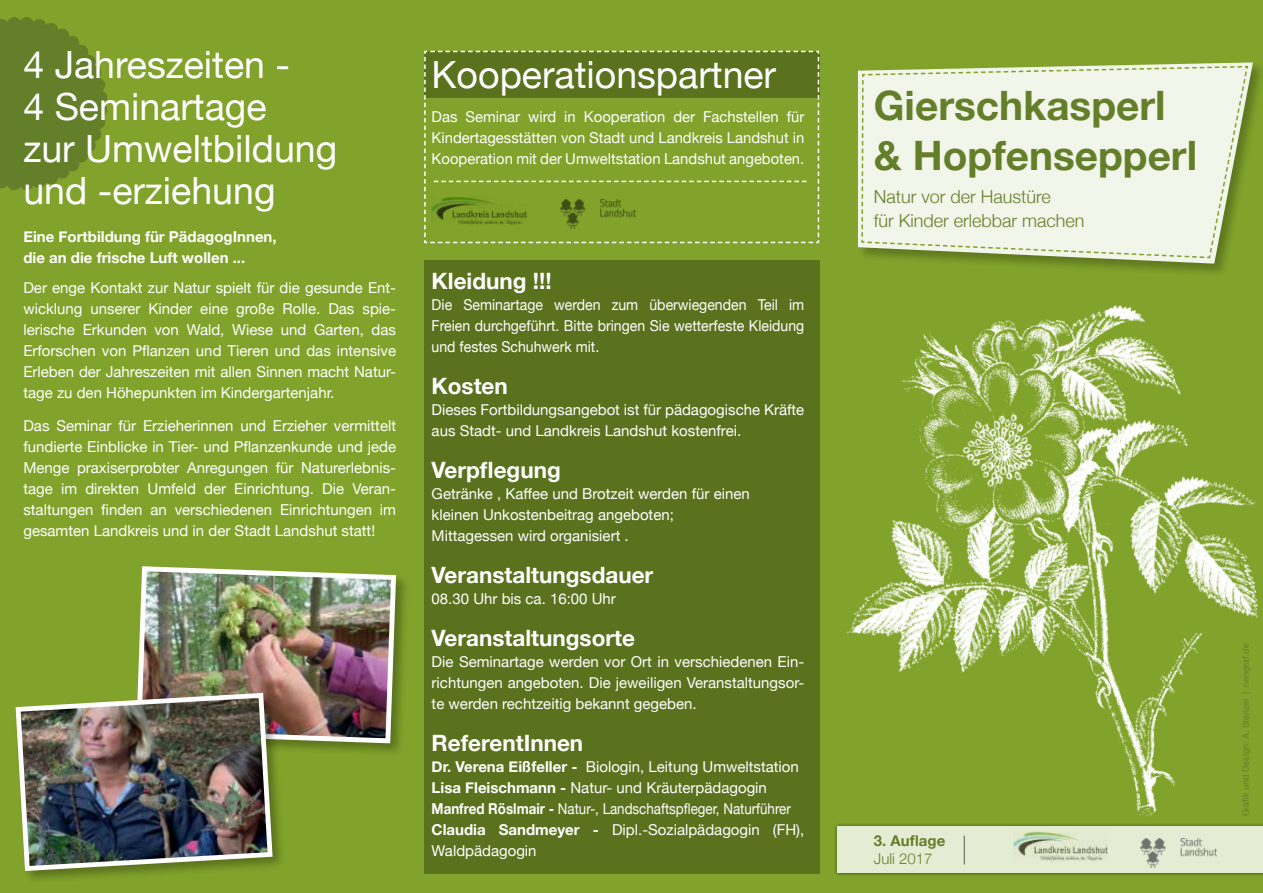
<style>
.page{position:relative;width:1263px;height:893px;background:#81a32b}
.page>*{position:absolute;margin:0;border:0;box-sizing:border-box;transform-origin:0 0}
.t1{font:700 40.5px/49.5px "Helvetica Neue";color:#647f29}
.t2{font:37.5px/42px "Helvetica Neue";color:#fff}
.t3{font:700 22.5px "Helvetica Neue";color:#fff}
.t4{font:300 18px/24px "Helvetica Neue";color:#647f29}
.t5{font:15px/21px "Helvetica Neue";color:#fff;text-align:justify}
.t6{font:15px/21px "Helvetica Neue";color:#fff;text-align:justify;scale:.94 1}
.t7{font:700 15px/21px "Helvetica Neue";color:#fff}
.t8{font:700 15px "Helvetica Neue";color:#647f29}
.t9{font:300 15px "Helvetica Neue";color:#647f29}
.t10{font:9px "Helvetica Neue";color:#647f29}
.s1{font-weight:700}
</style>
<div class="page">
<svg style="left:0;top:17px;width:107px;height:173px"></svg>
<div style="left:856px;top:60px;width:407px;height:218px;background:#000;opacity:.3"></div>
<svg style="left:858px;top:62px;width:395px;height:145px"></svg>
<div style="left:861px;top:65px;width:388px;height:142px;background:#f2f5e9"></div>
<div style="left:134px;top:565px;width:276px;height:192px;background:#000;opacity:.3"></div>
<svg style="left:134px;top:565px;width:265px;height:181px"></svg>
<div style="left:14px;top:691px;width:272px;height:194px;background:#000;opacity:.3"></div>
<img style="left:134px;top:569px;width:260px;height:299px">
<img style="left:14px;top:690px;width:261px;height:183px">
<div style="left:424px;top:261px;width:395px;height:613px;background:#5a721e"></div>
<img style="left:760px;top:207px;width:503px;height:668px">
<svg style="left:424px;top:51px;width:395px;height:192px"></svg>
<h2 class="t2" style="left:23px;top:46px;width:315px">4 Jahreszeiten -<br>4 Seminartage<br>zur Umweltbildung und -erziehung</h2>
<p class="t7" style="left:23px;top:226px;width:255px">Eine Fortbildung für PädagogInnen, die an die frische Luft wollen ...</p>
<p class="t5" style="left:23px;top:278px;width:374px">Der enge Kontakt zur Natur spielt für die gesunde Ent&shy;wicklung unserer Kinder eine große Rolle. Das spie&shy;lerische Erkunden von Wald, Wiese und Garten, das Erforschen von Pflanzen und Tieren und das intensive Erleben der Jahreszeiten mit allen Sinnen macht Natur&shy;tage zu den Höhepunkten im Kindergartenjahr.</p>
<p class="t5" style="left:23px;top:416px;width:374px">Das Seminar für Erzieherinnen und Erzieher vermittelt fundierte Einblicke in Tier- und Pflanzenkunde und jede Menge praxiserprobter Anregungen für Naturerlebnis&shy;tage im direkten Umfeld der Einrichtung. Die Veran&shy;staltungen finden an verschiedenen Einrichtungen im gesamten Landkreis und in der Stadt Landshut statt!</p>
<h2 class="t2" style="left:432px;top:55px;width:346px">Kooperationspartner</h2>
<p class="t5" style="left:432px;top:107px;width:374px">Das Seminar wird in Kooperation der Fachstellen für Kindertagesstätten von Stadt und Landkreis Landshut in Kooperation mit der Umweltstation Landshut angeboten.</p>
<h3 class="t3" style="left:432px;top:263px;width:121px">Kleidung !!!</h3>
<p class="t6" style="left:432px;top:295px;width:398px">Die Seminartage werden zum überwiegenden Teil im Freien durchgeführt. Bitte bringen Sie wetterfeste Kleidung und festes Schuhwerk mit.</p>
<h3 class="t3" style="left:432px;top:368px;width:78px">Kosten</h3>
<p class="t5" style="left:432px;top:400px;width:374px">Dieses Fortbildungsangebot ist für pädagogische Kräfte aus Stadt- und Landkreis Landshut kostenfrei.</p>
<h3 class="t3" style="left:432px;top:452px;width:131px">Verpflegung</h3>
<p class="t5" style="left:432px;top:484px;width:320px;text-align:left">Getränke , Kaffee und Brotzeit werden für einen kleinen Unkostenbeitrag angeboten;<br>Mittagessen wird organisiert .</p>
<h3 class="t3" style="left:432px;top:557px;width:223px">Veranstaltungsdauer</h3>
<p class="t5" style="left:432px;top:589px;width:186px">08.30 Uhr bis ca. 16:00 Uhr</p>
<h3 class="t3" style="left:432px;top:620px;width:205px">Veranstaltungsorte</h3>
<p class="t5" style="left:432px;top:652px;width:374px">Die Seminartage werden vor Ort in verschiedenen Ein&shy;richtungen angeboten. Die jeweiligen Veranstaltungsor&shy;te werden rechtzeitig bekannt gegeben.</p>
<h3 class="t3" style="left:432px;top:725px;width:153px">ReferentInnen</h3>
<p class="t5" style="left:432px;top:757px;width:374px;text-align:left"><span class="s1">Dr. Verena Eißfeller -</span> Biologin, Leitung Umweltstation <span class="s1">Lisa Fleischmann -</span> Natur- und Kräuterpädagogin <span class="s1">Manfred Röslmair -</span> Natur-, Landschaftspfleger, Naturführer <span class="s1">Claudia Sandmeyer -</span> Dipl.-Sozialpädagogin (FH), Waldpädagogin</p>
<h1 class="t1" style="left:874px;top:82px;width:325px">Gierschkasperl &amp; Hopfensepperl</h1>
<p class="t4" style="left:874px;top:183px;width:212px">Natur vor der Haustüre<br>für Kinder erlebbar machen</p>
<p class="t8" style="left:874px;top:829px;width:73px">3. Auflage</p>
<p class="t9" style="left:874px;top:846px;width:60px">Juli 2017</p>
<p class="t10" style="left:1239px;top:816px;width:175px;rotate:-90deg">Grafik und Design: A. Stenzel | neograf.de</p>
</div>
